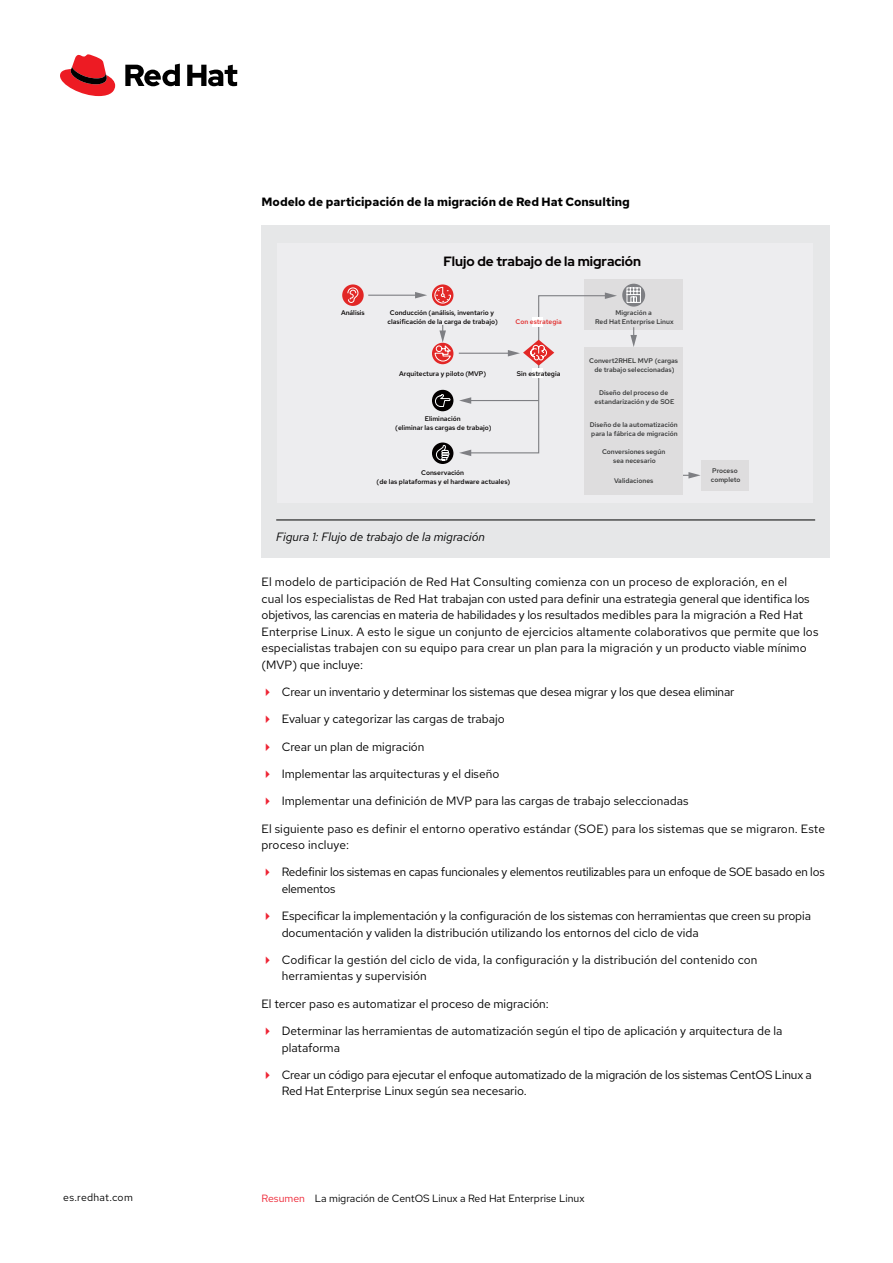
<style>
.page{position:relative;width:893px;height:1263px;background:#fff}
.page>*{position:absolute;margin:0;border:0;box-sizing:border-box;transform-origin:0 0}
.t1{font:700 13.5px "Red Hat Display";color:#030000}
.t2{font:12px/16.5px "Red Hat Text";color:#000}
.t3{font:700 12px "Red Hat Text";color:#000}
.t4{font:italic 12px "Red Hat Text";color:#000}
.t5{font:10.5px "Red Hat Text";color:#000}
.t6{font:10.5px "Red Hat Text";letter-spacing:.025em;color:#000}
.t7{font:500 6.75px/8.9px "Red Hat Text";color:#333434;text-align:center}
.t8{font:500 6.75px/8.9px "Red Hat Text";color:#030000;text-align:center}
.t9{font:500 6.75px "Red Hat Text";color:#e22726}
.s1{color:#ee2434}
</style>
<div class="page">
<div style="left:261px;top:225px;width:569px;height:332px;background:#e6e7e8"></div>
<hr style="left:276px;top:520px;width:539px;height:1px;background:#000">
<div style="left:277px;top:244px;width:536px;height:259px;background:#ededef"></div>
<div style="left:584px;top:279px;width:99px;height:51px;background:#deddde"></div>
<hr style="left:368px;top:295px;width:49px;height:1px;background:#7e7f83">
<svg style="left:415px;top:292px;width:12px;height:6px"></svg>
<svg style="left:630px;top:327px;width:7px;height:20px"></svg>
<svg style="left:683px;top:472px;width:18px;height:6px"></svg>
<div style="left:584px;top:347px;width:99px;height:148px;background:#deddde"></div>
<div style="left:701px;top:460px;width:48px;height:31px;background:#deddde"></div>
<svg style="left:342px;top:284px;width:22px;height:22px"></svg>
<svg style="left:347px;top:287px;width:12px;height:16px"></svg>
<svg style="left:432px;top:284px;width:21px;height:22px"></svg>
<svg style="left:434px;top:287px;width:17px;height:17px"></svg>
<div style="left:432px;top:343px;width:21px;height:21px;background:#e22726;border-radius:50%"></div>
<svg style="left:434px;top:325px;width:18px;height:37px"></svg>
<svg style="left:459px;top:292px;width:158px;height:164px"></svg>
<div style="left:432px;top:390px;width:21px;height:21px;background:#030000;border-radius:50%"></div>
<svg style="left:435px;top:394px;width:16px;height:13px"></svg>
<div style="left:432px;top:442px;width:21px;height:22px;background:#030000;border-radius:50%"></div>
<svg style="left:436px;top:444px;width:14px;height:17px"></svg>
<div style="left:622px;top:284px;width:23px;height:23px;background:#7e7f83;border-radius:50%"></div>
<svg style="left:626px;top:287px;width:15px;height:16px"></svg>
<svg style="left:60px;top:54px;width:55px;height:42px"></svg>
<svg style="left:125px;top:64px;width:112px;height:22px"></svg>
<p class="t3" style="left:261px;top:194px;width:370px">Modelo de participación de la migración de Red Hat Consulting</p>
<p class="t1" style="left:444px;top:253px;width:199px">Flujo de trabajo de la migración</p>
<p class="t8" style="left:341px;top:308px;width:25px">Análisis</p>
<p class="t8" style="left:388px;top:308px;width:112px">Conducción (análisis, inventario y clasificación de la carga de trabajo)</p>
<p class="t9" style="left:516px;top:317px;width:48px">Con estrategia</p>
<p class="t8" style="left:517px;top:369px;width:45px">Sin estrategia</p>
<p class="t8" style="left:399px;top:369px;width:88px">Arquitectura y piloto (MVP)</p>
<p class="t8" style="left:395px;top:414px;width:98px">Eliminación<br>(eliminar las cargas de trabajo)</p>
<p class="t8" style="left:377px;top:468px;width:135px">Conservación<br>(de las plataformas y el hardware actuales)</p>
<p class="t4" style="left:276px;top:528px;width:210px">Figura 1: Flujo de trabajo de la migración</p>
<p class="t7" style="left:595px;top:308px;width:80px">Migración a<br>Red Hat Enterprise Linux</p>
<p class="t7" style="left:589px;top:356px;width:90px">Convert2RHEL MVP (cargas de trabajo seleccionadas)</p>
<p class="t7" style="left:595px;top:388px;width:81px">Diseño del proceso de estandarización y de SOE</p>
<p class="t7" style="left:590px;top:420px;width:89px;text-align:left">Diseño de la automatización para la fábrica de migración</p>
<p class="t7" style="left:602px;top:447px;width:65px">Conversiones según sea necesario</p>
<p class="t7" style="left:614px;top:476px;width:41px">Validaciones</p>
<p class="t7" style="left:711px;top:466px;width:31px;text-align:left">Proceso completo</p>
<p class="t2" style="left:261px;top:573px;width:558px">El modelo de participación de Red Hat Consulting comienza con un proceso de exploración, en el<br>cual los especialistas de Red Hat trabajan con usted para definir una estrategia general que identifica los objetivos, las carencias en materia de habilidades y los resultados medibles para la migración a Red Hat Enterprise Linux. A esto le sigue un conjunto de ejercicios altamente colaborativos que permite que los especialistas trabajen con su equipo para crear un plan para la migración y un producto viable mínimo (MVP) que incluye:</p>
<p class="t2" style="left:282px;top:683px;width:454px">Crear un inventario y determinar los sistemas que desea migrar y los que desea eliminar</p>
<p class="t2" style="left:282px;top:711px;width:225px">Evaluar y categorizar las cargas de trabajo</p>
<p class="t2" style="left:282px;top:738px;width:144px">Crear un plan de migración</p>
<p class="t2" style="left:282px;top:765px;width:219px">Implementar las arquitecturas y el diseño</p>
<p class="t2" style="left:282px;top:792px;width:408px">Implementar una definición de MVP para las cargas de trabajo seleccionadas</p>
<p class="t2" style="left:261px;top:820px;width:565px">El siguiente paso es definir el entorno operativo estándar (SOE) para los sistemas que se migraron. Este proceso incluye:</p>
<p class="t2" style="left:282px;top:864px;width:544px">Redefinir los sistemas en capas funcionales y elementos reutilizables para un enfoque de SOE basado en los elementos</p>
<p class="t2" style="left:282px;top:907px;width:531px">Especificar la implementación y la configuración de los sistemas con herramientas que creen su propia documentación y validen la distribución utilizando los entornos del ciclo de vida</p>
<p class="t2" style="left:282px;top:951px;width:477px">Codificar la gestión del ciclo de vida, la configuración y la distribución del contenido con herramientas y supervisión</p>
<p class="t2" style="left:261px;top:995px;width:289px">El tercer paso es automatizar el proceso de migración:</p>
<p class="t2" style="left:282px;top:1022px;width:502px">Determinar las herramientas de automatización según el tipo de aplicación y arquitectura de la plataforma</p>
<p class="t2" style="left:282px;top:1066px;width:532px">Crear un código para ejecutar el enfoque automatizado de la migración de los sistemas CentOS Linux a<br>Red Hat Enterprise Linux según sea necesario.</p>
<p class="t6" style="left:63px;top:1191px;width:71px">es.redhat.com</p>
<p class="t5" style="left:261px;top:1191px;width:324px"><span class="s1">Resumen</span> La migración de CentOS Linux a Red Hat Enterprise Linux</p>
</div>
